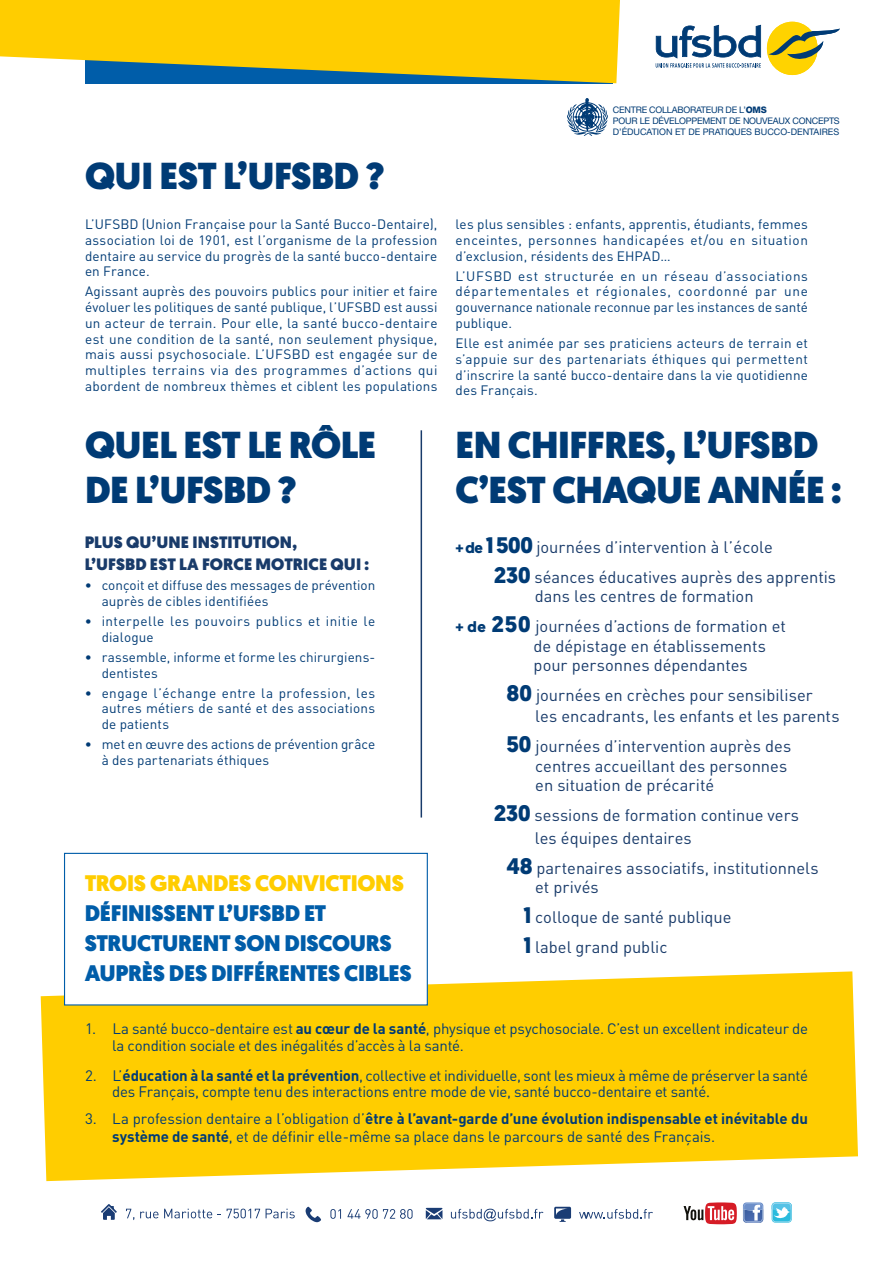
<style>
.page{position:relative;width:893px;height:1263px;background:#fff}
.page>*{position:absolute;margin:0;border:0;box-sizing:border-box;transform-origin:0 0}
.t1{font:900 37.5px/45px "Geomanist";letter-spacing:-.015em;color:#003b75}
.t2{font:900 22.5px/30px "Geomanist";letter-spacing:-.015em;color:#005da9}
.t3{font:900 22.5px "Geomanist";letter-spacing:-.015em;color:#ffcd00}
.t4{font:16.5px/19.5px "DIN Pro";color:#193b6a}
.t5{font:900 16.5px/22.2px "Geomanist";letter-spacing:.005em;color:#193b6a}
.t6{font:15px/16.5px "DIN Pro";letter-spacing:-.015em;color:#003b75}
.t7{font:13.5px/15.8px "DIN Pro";letter-spacing:.01em;color:#003b75;text-align:justify}
.t8{font:13.5px/15.8px "DIN Pro";letter-spacing:.04em;color:#003b75}
.t9{font:9px/10.8px "Helvetica Neue";letter-spacing:-.025em;color:#003b75}
.s1{font-weight:800}
.s2{font-family:"Geomanist";font-weight:700;font-size:15px;color:#003b75}
.s3{font-family:"Geomanist";font-weight:700;font-size:22.5px;color:#003b75}
.s4{font-weight:700}
.s5{font-family:"Adelle";font-weight:300}
</style>
<div class="page">
<svg style="left:41px;top:971px;width:817px;height:210px;background:#fed117"></svg>
<div style="left:64px;top:853px;width:364px;height:152px;background:#fff;border:1px solid #005da9"></div>
<div style="left:767px;top:22px;width:51px;height:53px;background:#ffd300;border-radius:50%"></div>
<svg style="left:768px;top:27px;width:72px;height:38px"></svg>
<svg style="left:656px;top:25px;width:105px;height:43px"></svg>
<svg style="left:567px;top:98px;width:41px;height:38px"></svg>
<svg style="left:126px;top:1209px;width:8px;height:11px"></svg>
<svg style="left:140px;top:1211px;width:18px;height:7px"></svg>
<svg style="left:164px;top:1209px;width:57px;height:9px"></svg>
<svg style="left:227px;top:1208px;width:33px;height:10px"></svg>
<svg style="left:266px;top:1209px;width:29px;height:9px"></svg>
<svg style="left:101px;top:1204px;width:16px;height:16px"></svg>
<svg style="left:330px;top:1209px;width:11px;height:10px"></svg>
<svg style="left:348px;top:1209px;width:65px;height:10px"></svg>
<svg style="left:305px;top:1206px;width:16px;height:16px"></svg>
<svg style="left:451px;top:1209px;width:92px;height:12px"></svg>
<svg style="left:426px;top:1208px;width:16px;height:11px"></svg>
<div style="left:554px;top:1207px;width:17px;height:12px;background:#1a3c74;border-radius:2px"></div>
<svg style="left:556px;top:1208px;width:12px;height:14px"></svg>
<svg style="left:579px;top:1209px;width:74px;height:10px"></svg>
<svg style="left:743px;top:1202px;width:20px;height:21px"></svg>
<svg style="left:772px;top:1202px;width:20px;height:20px"></svg>
<svg style="left:684px;top:1202px;width:53px;height:22px"></svg>
<svg style="left:0;top:0;width:620px;height:83px;background:#e1c21e"></svg>
<hr style="left:421px;top:430px;width:1px;height:387px;background:#193b6a">
<h1 class="t1" style="left:85px;top:153px;width:301px">QUI EST L’UFSBD ?</h1>
<p class="t7" style="left:85px;top:215px;width:354px">L’UFSBD (Union Française pour la Santé Bucco-Dentaire), association loi de 1901, est l’organisme de la profession dentaire au service du progrès de la santé bucco-dentaire en France.</p>
<p class="t7" style="left:85px;top:282px;width:354px">Agissant auprès des pouvoirs publics pour initier et faire évoluer les politiques de santé publique, l’UFSBD est aussi un acteur de terrain. Pour elle, la santé bucco-dentaire est une condition de la santé, non seulement physique, mais aussi psychosociale. L’UFSBD est engagée sur de multiples terrains via des programmes d’actions qui abordent de nombreux thèmes et ciblent les populations</p>
<h1 class="t1" style="left:85px;top:423px;width:293px">QUEL EST LE RÔLE<br>DE L’UFSBD ?</h1>
<p class="t5" style="left:85px;top:531px;width:286px">PLUS QU’UNE INSTITUTION,<br>L’UFSBD EST LA FORCE MOTRICE QUI :</p>
<p class="t7" style="left:102px;top:576px;width:275px;text-indent:-17px">• conçoit et diffuse des messages de prévention auprès de cibles identifiées</p>
<p class="t8" style="left:102px;top:612px;width:275px;text-indent:-17px">• interpelle les pouvoirs publics et initie le dialogue</p>
<p class="t7" style="left:102px;top:648px;width:275px;text-indent:-17px">• rassemble, informe et forme les chirurgiens&shy;dentistes</p>
<p class="t7" style="left:102px;top:683px;width:275px;text-indent:-17px">• engage l’échange entre la profession, les autres métiers de santé et des associations de patients</p>
<p class="t7" style="left:102px;top:735px;width:275px;text-indent:-17px">• met en œuvre des actions de prévention grâce à des partenariats éthiques</p>
<h2 class="t3" style="left:85px;top:868px;width:321px">TROIS GRANDES CONVICTIONS</h2>
<h2 class="t2" style="left:85px;top:898px;width:329px">DÉFINISSENT L’UFSBD ET<br>STRUCTURENT SON DISCOURS<br>AUPRÈS DES DIFFÉRENTES CIBLES</h2>
<p class="t9" style="left:613px;top:104px;width:228px">CENTRE COLLABORATEUR DE L’<span class="s1">OMS<br></span>POUR LE DÉVELOPPEMENT DE NOUVEAUX CONCEPTS<br>D’ÉDUCATION ET DE PRATIQUES BUCCO-DENTAIRES</p>
<p class="t7" style="left:455px;top:215px;width:354px">les plus sensibles : enfants, apprentis, étudiants, femmes enceintes, personnes handicapées et/ou en situation d’exclusion, résidents des EHPAD…</p>
<p class="t7" style="left:455px;top:267px;width:354px">L’UFSBD est structurée en un réseau d’associations départementales et régionales, coordonné par une gouvernance nationale reconnue par les instances de santé publique.</p>
<p class="t7" style="left:455px;top:334px;width:354px">Elle est animée par ses praticiens acteurs de terrain et s’appuie sur des partenariats éthiques qui permettent d’inscrire la santé bucco-dentaire dans la vie quotidienne des Français.</p>
<h1 class="t1" style="left:455px;top:423px;width:388px">EN CHIFFRES, L’UFSBD<br>C’EST CHAQUE ANNÉE :</h1>
<p class="t4" style="left:494px;top:530px;width:344px;line-height:30px;text-indent:-38px"><span class="s2">+ de</span> <span class="s3">1 500</span> journées d’intervention à l’école<br><span class="s3">230</span> séances éducatives auprès des apprentis</p>
<p class="t4" style="left:455px;top:579px;width:332px;line-height:30px;text-indent:79px">dans les centres de formation<br><span class="s2">+ de</span> <span class="s3">250</span> journées d’actions de formation et</p>
<p class="t4" style="left:534px;top:634px;width:234px">de dépistage en établissements pour personnes dépendantes</p>
<p class="t4" style="left:535px;top:683px;width:306px;line-height:21px;text-indent:-29px"><span class="s3">80</span> journées en crèches pour sensibiliser<br>les encadrants, les enfants et les parents</p>
<p class="t4" style="left:535px;top:735px;width:258px;text-indent:-29px"><span class="s3">50</span> journées d’intervention auprès des centres accueillant des personnes en situation de précarité</p>
<p class="t4" style="left:535px;top:802px;width:266px;line-height:22.5px;text-indent:-41px"><span class="s3">230</span> sessions de formation continue vers les équipes dentaires</p>
<p class="t4" style="left:535px;top:856px;width:285px;text-indent:-29px"><span class="s3">48</span> partenaires associatifs, institutionnels et privés</p>
<p class="t4" style="left:523px;top:900px;width:210px;line-height:30px"><span class="s3">1</span> colloque de santé publique<br><span class="s3">1</span> label grand public</p>
<p class="t6" style="left:112px;top:1019px;width:697px;text-indent:-27px">1. La santé bucco-dentaire est <span class="s4">au cœur de la santé</span>, physique et psychosociale. C’est un excellent indicateur de la condition sociale et des inégalités d’accès à la santé.</p>
<p class="t6" style="left:112px;top:1065px;width:697px;text-indent:-27px">2. L’<span class="s4">éducation à la santé et la prévention</span>, collective et individuelle, sont les mieux à même de préserver la santé des Français, compte tenu des interactions entre mode de vie, santé bucco-dentaire et santé<span class="s5">.</span></p>
<p class="t6" style="left:112px;top:1108px;width:697px;line-height:18px;text-indent:-27px">3. La profession dentaire a l’obligation d’<span class="s4">être à l’avant-garde d’une évolution indispensable et inévitable du système de santé</span>, et de définir elle-même sa place dans le parcours de santé des Français.</p>
</div>
